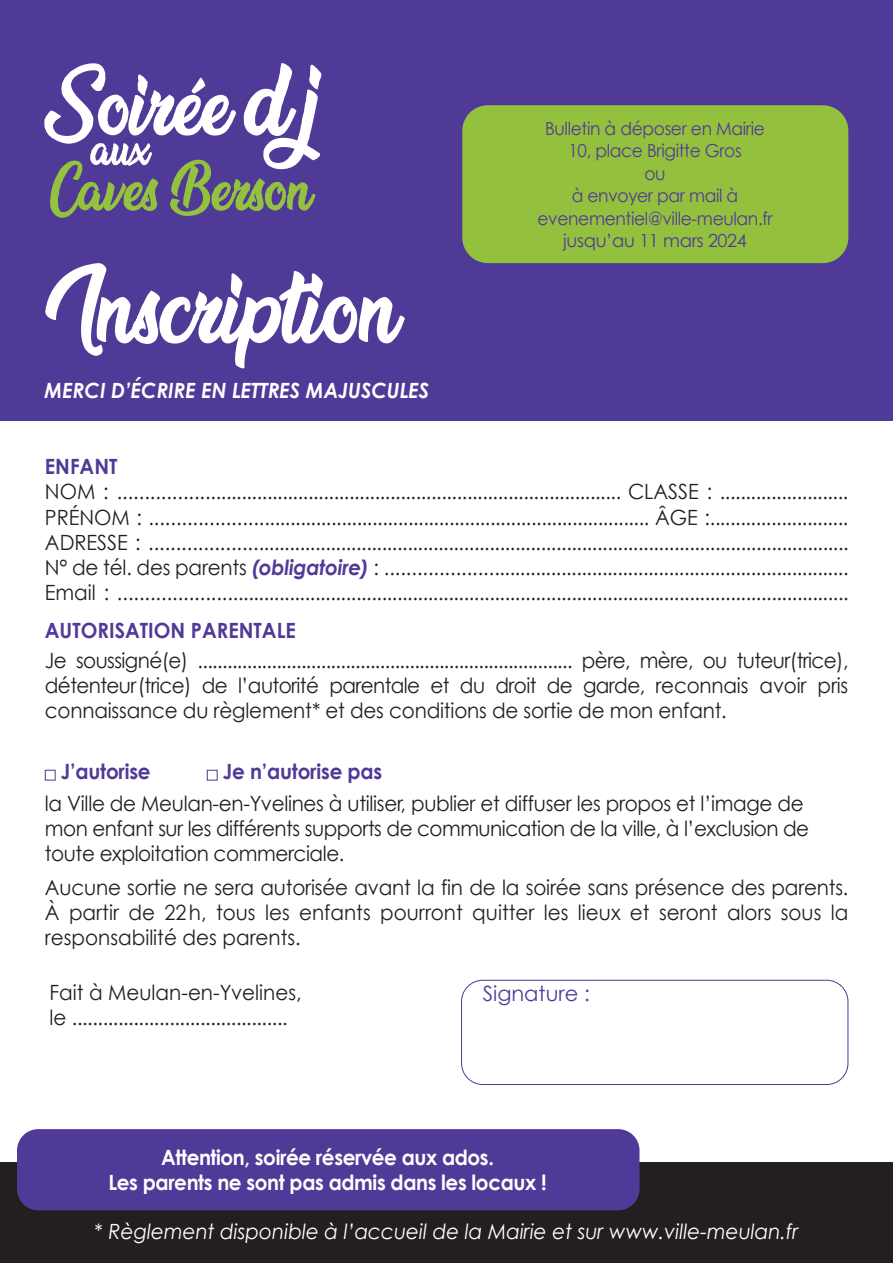
<style>
.page{position:relative;width:893px;height:1263px;background:#fff}
.page>*{position:absolute;margin:0;border:0;box-sizing:border-box;transform-origin:0 0}
.t1{font:21px/25.2px "Century Gothic";letter-spacing:-.015em;color:#231f20;text-align:justify;scale:.95 1}
.t2{font:700 21px/25.2px "Century Gothic";letter-spacing:-.02em;color:#fff;text-align:center;scale:.95 1}
.t3{font:italic 21px "Century Gothic";color:#fff;scale:.95 1}
.t4{font:700 21px "Century Gothic";color:#503a97;scale:.95 1}
.t5{font:italic 700 21px "Century Gothic";color:#fff;scale:.95 1}
.t6{font:21px "Century Gothic";color:#503a97}
.t7{font:18px/22.5px "Century Gothic";letter-spacing:-.02em;color:#503a97;text-align:center;scale:.95 1}
.s1{font-weight:700;font-style:italic;color:#503a97}
.s2{font-style:italic}
.s3{font-style:normal}
</style>
<div class="page">
<div style="left:0;top:0;width:893px;height:420px;background:#503a97"></div>
<div style="left:462px;top:105px;width:386px;height:158px;background:#93c13d;border-radius:26px"></div>
<div style="left:461px;top:980px;width:387px;height:105px;border:1px solid #503a97;border-radius:21px"></div>
<div style="left:0;top:1162px;width:893px;height:101px;background:#231f20"></div>
<div style="left:17px;top:1129px;width:622px;height:81px;background:#503a97;border-radius:21px"></div>
<div style="left:45px;top:770px;width:11px;height:10px;border:1px solid #503a97"></div>
<div style="left:207px;top:770px;width:11px;height:10px;border:1px solid #503a97"></div>
<svg style="left:44px;top:63px;width:277px;height:155px"></svg>
<svg style="left:45px;top:263px;width:360px;height:105px"></svg>
<p class="t5" style="left:45px;top:375px;width:406px">MERCI D’ÉCRIRE EN LETTRES MAJUSCULES</p>
<p class="t7" style="left:537px;top:117px;width:249px">Bulletin à déposer en Mairie<br>10, place Brigitte Gros<br>ou<br>à envoyer par mail à evenementiel@ville-meulan.fr jusqu’au 11 mars 2024</p>
<p class="t4" style="left:45px;top:453px;width:78px">ENFANT</p>
<p class="t1" style="left:45px;top:479px;width:848px">NOM : ................................................................................................. CLASSE : .........................<br>PRÉNOM : ................................................................................................ ÂGE :...........................<br>ADRESSE : .......................................................................................................................................<br>N° de tél. des parents <span class="s1">(obligatoire)</span> : .........................................................................................<br>Email : .............................................................................................................................................</p>
<p class="t4" style="left:45px;top:617px;width:266px">AUTORISATION PARENTALE</p>
<p class="t1" style="left:45px;top:647px;width:847px">Je soussigné(e) ............................................................................ père, mère, ou tuteur(trice), détenteur(trice) de l’autorité parentale et du droit de garde, reconnais avoir pris connaissance du règlement<span class="s2">*</span> et des conditions de sortie de mon enfant.</p>
<p class="t4" style="left:61px;top:758px;width:96px">J’autorise</p>
<p class="t4" style="left:223px;top:758px;width:169px">Je n’autorise pas</p>
<p class="t1" style="left:45px;top:790px;width:806px;text-align:left">la Ville de Meulan-en-Yvelines à utiliser, publier et diffuser les propos et l’image de mon enfant sur les différents supports de communication de la ville, à l’exclusion de toute exploitation commerciale.</p>
<p class="t1" style="left:45px;top:874px;width:847px">Aucune sortie ne sera autorisée avant la fin de la soirée sans présence des parents.<br>À partir de 22h, tous les enfants pourront quitter les lieux et seront alors sous la responsabilité des parents.</p>
<p class="t1" style="left:49px;top:979px;width:267px">Fait à Meulan-en-Yvelines, le ..........................................</p>
<p class="t6" style="left:483px;top:980px;width:109px">Signature :</p>
<p class="t2" style="left:108px;top:1144px;width:463px">Attention, soirée réservée aux ados.<br>Les parents ne sont pas admis dans les locaux !</p>
<p class="t3" style="left:95px;top:1218px;width:742px"><span class="s3">*</span> Règlement disponible à l’accueil de la Mairie et sur www.ville-meulan.fr</p>
</div>
